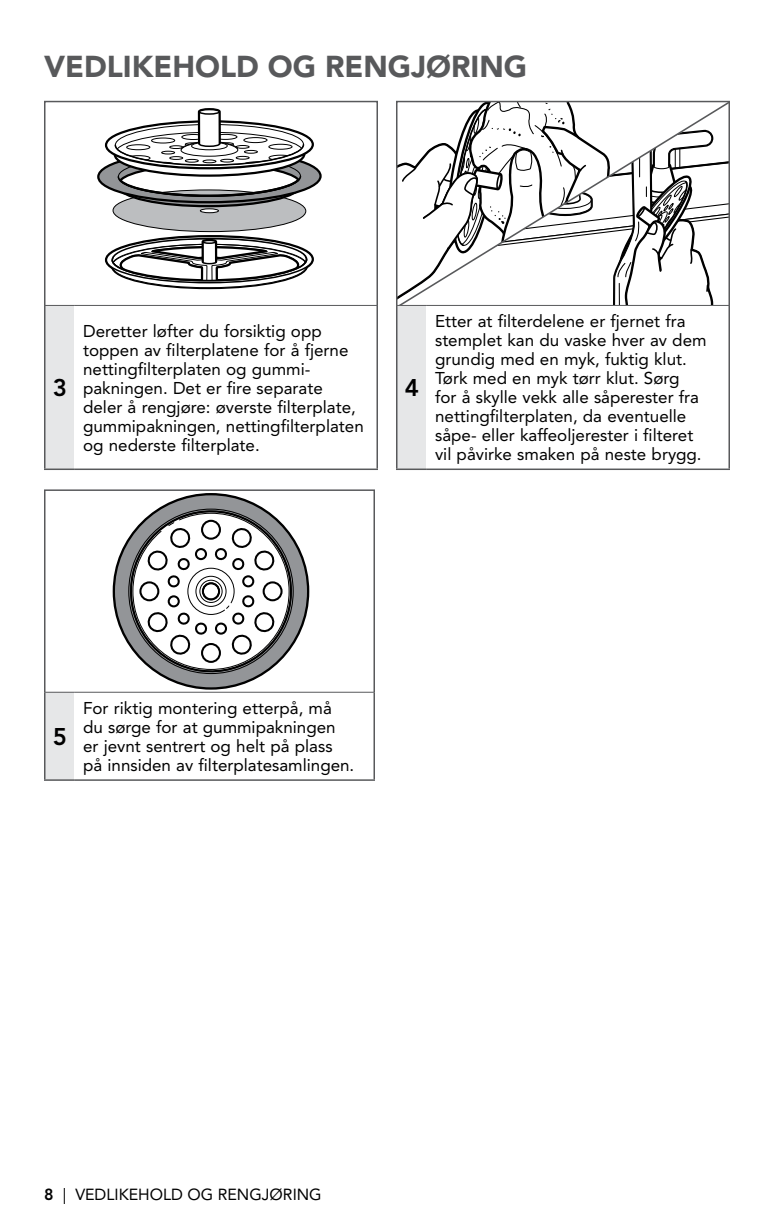
<style>
.page{position:relative;width:774px;height:1224px;background:#fff}
.page>*{position:absolute;margin:0;border:0;box-sizing:border-box;transform-origin:0 0}
.t1{font:900 30px "Avenir LT Std";color:#58595b}
.t2{font:800 24px "Avenir LT Std";color:#000}
.t3{font:17px/19px "Avenir LT Std";color:#000}
.t4{font:16px "Avenir LT Std";color:#000}
.s1{font-weight:800}
</style>
<div class="page">
<svg style="left:47px;top:493px;width:325px;height:199px"></svg>
<div style="left:44px;top:489px;width:331px;height:222px;border:2px solid #58595b"></div>
<div style="left:45px;top:692px;width:29px;height:88px;background:#e6e7e8"></div>
<div style="left:74px;top:692px;width:300px;height:88px;background:#fff"></div>
<hr style="left:44px;top:692px;width:30px;height:1px;background:#58595b">
<hr style="left:74px;top:692px;width:301px;height:1px;background:#58595b">
<hr style="left:44px;top:693px;width:2px;height:86px;background:#58595b">
<hr style="left:374px;top:693px;width:1px;height:86px;background:#58595b">
<hr style="left:44px;top:779px;width:30px;height:2px;background:#58595b">
<hr style="left:74px;top:779px;width:301px;height:2px;background:#58595b">
<svg style="left:47px;top:108px;width:328px;height:197px"></svg>
<div style="left:44px;top:101px;width:334px;height:224px;border:2px solid #58595b"></div>
<div style="left:45px;top:305px;width:29px;height:164px;background:#e6e7e8"></div>
<div style="left:74px;top:305px;width:303px;height:164px;background:#fff"></div>
<hr style="left:44px;top:305px;width:30px;height:1px;background:#58595b">
<hr style="left:74px;top:305px;width:304px;height:1px;background:#58595b">
<hr style="left:44px;top:306px;width:2px;height:163px;background:#58595b">
<hr style="left:376px;top:306px;width:2px;height:163px;background:#58595b">
<hr style="left:44px;top:469px;width:30px;height:1px;background:#58595b">
<hr style="left:74px;top:469px;width:304px;height:1px;background:#58595b">
<svg style="left:399px;top:104px;width:328px;height:201px"></svg>
<div style="left:396px;top:101px;width:334px;height:224px;border:2px solid #58595b"></div>
<div style="left:397px;top:305px;width:29px;height:164px;background:#e6e7e8"></div>
<div style="left:426px;top:305px;width:303px;height:164px;background:#fff"></div>
<hr style="left:396px;top:305px;width:30px;height:1px;background:#58595b">
<hr style="left:426px;top:305px;width:304px;height:1px;background:#58595b">
<hr style="left:396px;top:306px;width:2px;height:163px;background:#58595b">
<hr style="left:728px;top:306px;width:2px;height:163px;background:#58595b">
<hr style="left:396px;top:469px;width:30px;height:1px;background:#58595b">
<hr style="left:426px;top:469px;width:304px;height:1px;background:#58595b">
<h1 class="t1" style="left:44px;top:48px;width:485px">VEDLIKEHOLD OG RENGJØRING</h1>
<h2 class="t2" style="left:53px;top:374px;width:16px">3</h2>
<p class="t3" style="left:83px;top:322px;width:282px">Deretter løfter du forsiktig opp toppen av filterplatene for å fjerne nettingfilterplaten og gummi&shy;pakningen. Det er fire separate deler å rengjøre: øverste filterplate, gummipakningen, nettingfilterplaten og nederste filterplate.</p>
<h2 class="t2" style="left:405px;top:374px;width:16px">4</h2>
<p class="t3" style="left:435px;top:312px;width:273px">Etter at filterdelene er fjernet fra stemplet kan du vaske hver av dem grundig med en myk, fuktig klut.<br>Tørk med en myk tørr klut. Sørg<br>for å skylle vekk alle såperester fra nettingfilterplaten, da eventuelle såpe- eller kaffeoljerester i filteret vil påvirke smaken på neste brygg.</p>
<h2 class="t2" style="left:53px;top:723px;width:16px">5</h2>
<p class="t3" style="left:83px;top:699px;width:270px">For riktig montering etterpå, må du sørge for at gummipakningen er jevnt sentrert og helt på plass på innsiden av filterplatesamlingen.</p>
<p class="t4" style="left:44px;top:1185px;width:279px"><span class="s1">8</span> | VEDLIKEHOLD OG RENGJØRING</p>
</div>
